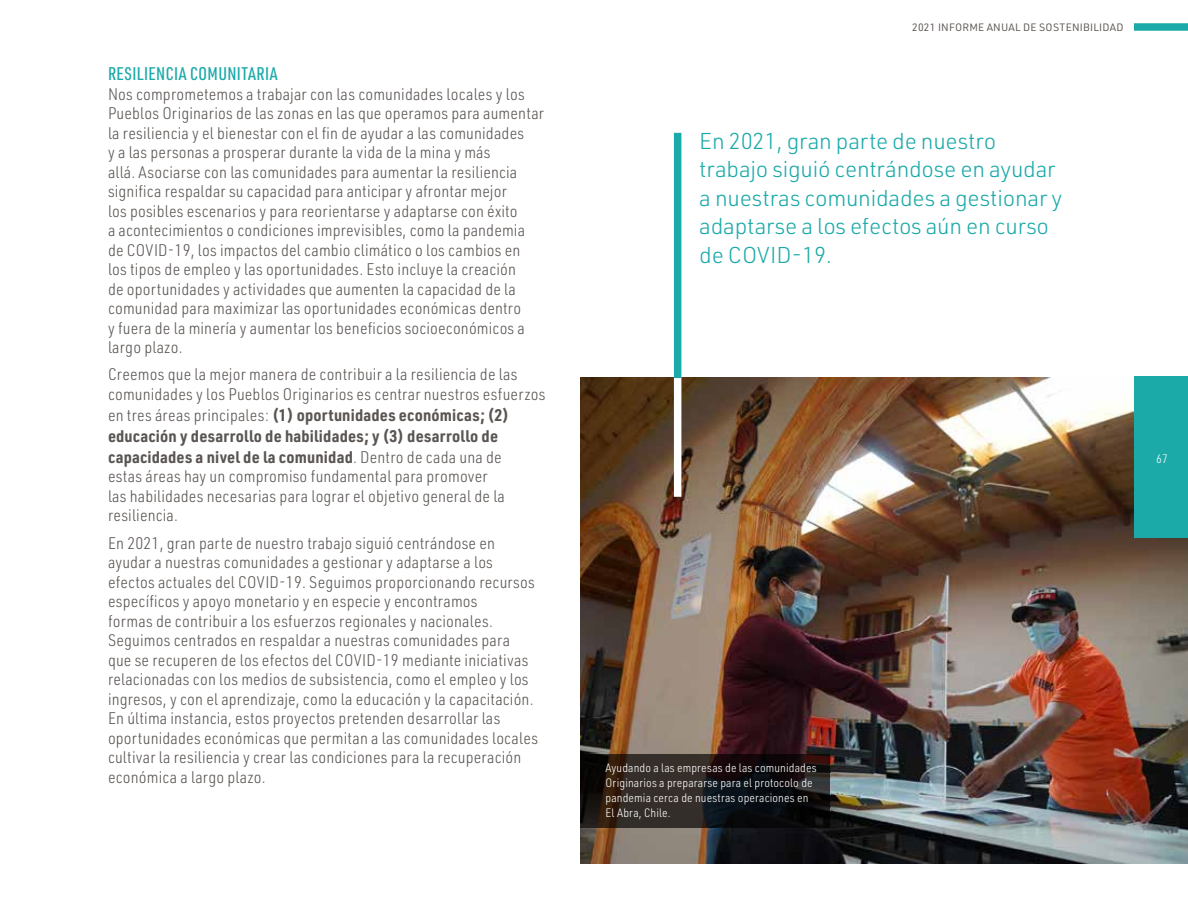
<style>
.page{position:relative;width:1188px;height:918px;background:#fff}
.page>*{position:absolute;margin:0;border:0;box-sizing:border-box;transform-origin:0 0}
.t1{font:300 22.5px/28.5px "URWDIN";letter-spacing:-.01em;color:#1caaa9}
.t2{font:500 18px "URWDIN Cond";letter-spacing:.02em;color:#1caaa9}
.t3{font:300 16.5px/19.5px "URWDIN Semi Cond";letter-spacing:.01em;color:#5a5553}
.t4{font:700 16.5px/21px "URWDIN Semi Cond";letter-spacing:.01em;color:#5a5553}
.t5{font:300 12px/15px "URWDIN Semi Cond";letter-spacing:.01em;color:#fff}
.t6{font:10.5px "URWDIN";letter-spacing:.02em;color:#5a5553}
.s1{font-weight:300}
</style>
<div class="page">
<img style="left:580px;top:377px;width:608px;height:487px">
<div style="left:1134px;top:23px;width:54px;height:8px;background:#1caaa9"></div>
<div style="left:1134px;top:376px;width:54px;height:162px;background:#1caaa9"></div>
<div style="left:674px;top:362px;width:7px;height:135px;background:#fff"></div>
<div style="left:674px;top:133px;width:7px;height:245px;background:#1caaa9"></div>
<svg style="left:580px;top:754px;width:250px;height:73px"></svg>
<p class="t2" style="left:108px;top:62px;width:171px">RESILIENCIA COMUNITARIA</p>
<p class="t3" style="left:108px;top:84px;width:438px">Nos comprometemos a trabajar con las comunidades locales y los Pueblos Originarios de las zonas en las que operamos para aumentar la resiliencia y el bienestar con el fin de ayudar a las comunidades<br>y a las personas a prosperar durante la vida de la mina y más<br>allá. Asociarse con las comunidades para aumentar la resiliencia significa respaldar su capacidad para anticipar y afrontar mejor<br>los posibles escenarios y para reorientarse y adaptarse con éxito<br>a acontecimientos o condiciones imprevisibles, como la pandemia de COVID-19, los impactos del cambio climático o los cambios en<br>los tipos de empleo y las oportunidades. Esto incluye la creación<br>de oportunidades y actividades que aumenten la capacidad de la comunidad para maximizar las oportunidades económicas dentro<br>y fuera de la minería y aumentar los beneficios socioeconómicos a largo plazo.</p>
<p class="t3" style="left:108px;top:364px;width:439px">Creemos que la mejor manera de contribuir a la resiliencia de las comunidades y los Pueblos Originarios es centrar nuestros esfuerzos</p>
<p class="t4" style="left:108px;top:404px;width:403px"><span class="s1">en tres áreas principales:</span> (1) oportunidades económicas; (2) educación y desarrollo de habilidades; y (3) desarrollo de capacidades a nivel de la comunidad<span class="s1">. Dentro de cada una de</span></p>
<p class="t3" style="left:108px;top:466px;width:398px">estas áreas hay un compromiso fundamental para promover las habilidades necesarias para lograr el objetivo general de la resiliencia.</p>
<p class="t3" style="left:108px;top:532px;width:432px">En 2021, gran parte de nuestro trabajo siguió centrándose en ayudar a nuestras comunidades a gestionar y adaptarse a los efectos actuales del COVID-19. Seguimos proporcionando recursos específicos y apoyo monetario y en especie y encontramos<br>formas de contribuir a los esfuerzos regionales y nacionales.<br>Seguimos centrados en respaldar a nuestras comunidades para<br>que se recuperen de los efectos del COVID-19 mediante iniciativas relacionadas con los medios de subsistencia, como el empleo y los ingresos, y con el aprendizaje, como la educación y la capacitación.<br>En última instancia, estos proyectos pretenden desarrollar las oportunidades económicas que permitan a las comunidades locales cultivar la resiliencia y crear las condiciones para la recuperación económica a largo plazo.</p>
<p class="t6" style="left:912px;top:20px;width:213px">2021 INFORME ANUAL DE SOSTENIBILIDAD</p>
<h1 class="t1" style="left:699px;top:126px;width:364px">En 2021, gran parte de nuestro trabajo siguió centrándose en ayudar a nuestras comunidades a gestionar y adaptarse a los efectos aún en curso de COVID-19.</h1>
<p class="t5" style="left:1156px;top:451px;width:13px">67</p>
<p class="t5" style="left:606px;top:760px;width:213px">Ayudando a las empresas de las comunidades Originarios a prepararse para el protocolo de pandemia cerca de nuestras operaciones en El Abra, Chile.</p>
</div>
